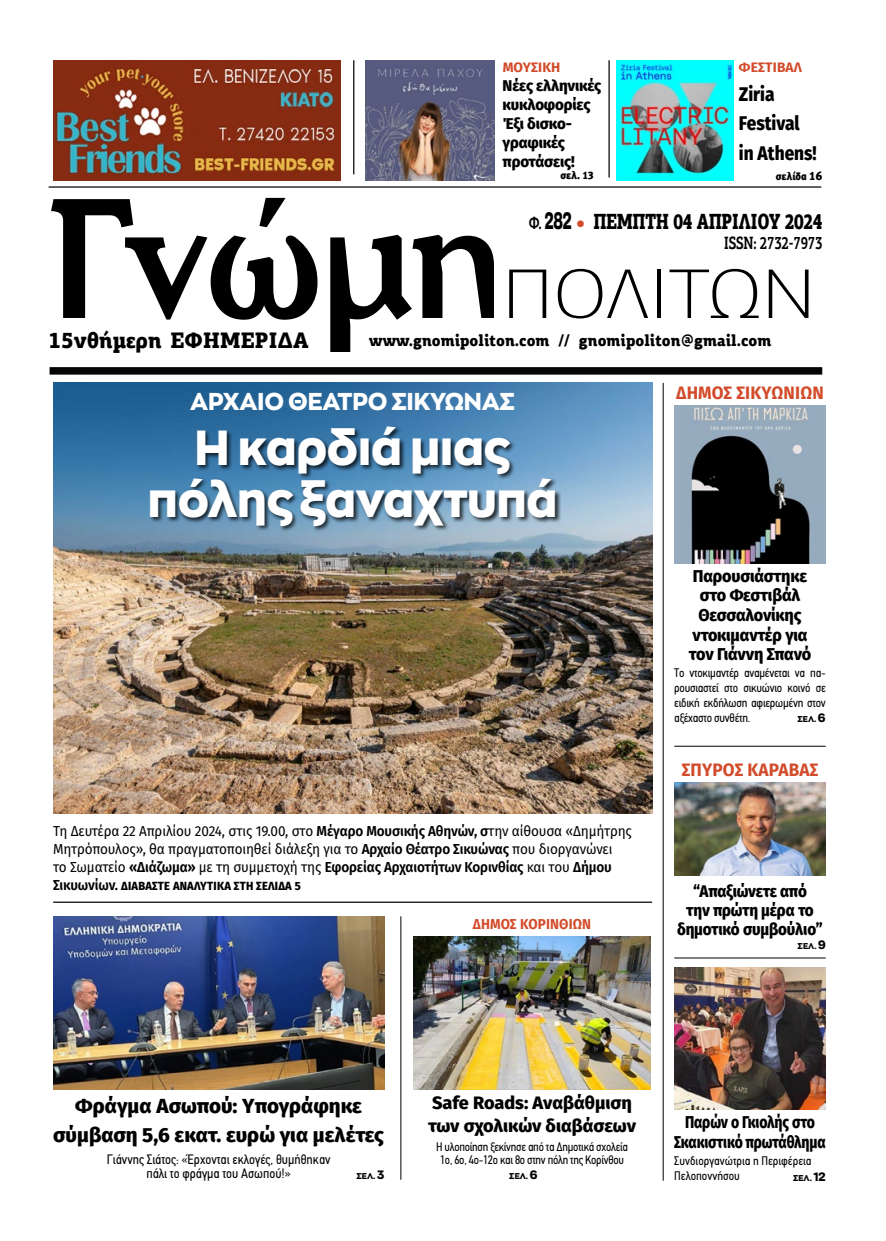
<style>
.page{position:relative;width:886px;height:1241px;background:#fff}
.page>*{position:absolute;margin:0;border:0;box-sizing:border-box;transform-origin:0 0}
.t1{font:174.25px "CF Derrida";letter-spacing:-.02em;color:#000}
.t2{font:100 70.88px "PF Agora Sans Pro";color:#000;scale:1.16 1}
.t3{font:48.38px/51.5px "Zona Pro Extra Bold Demo";letter-spacing:-.01em;color:#fff;text-align:center}
.t4{font:24px "Zona Pro Extra Bold Demo";letter-spacing:-.01em;color:#fff}
.t5{font:900 22.5px "PF Agora Slab Pro";letter-spacing:.01em;color:#000;scale:.87 1}
.t6{font:900 22px "PF Agora Slab Pro";letter-spacing:-.02em;color:#000;scale:.7 1}
.t7{font:800 20.38px/28.9px "Fira Sans";color:#000;text-align:center}
.t8{font:800 19.75px/29.1px "Fira Sans";color:#000;scale:.88 1}
.t9{font:800 18px/23px "Fira Sans";color:#000}
.t10{font:700 18px "Fira Sans";letter-spacing:.01em;color:#d24b2a;scale:.96 1}
.t11{font:700 17.88px "PF Agora Slab Pro";letter-spacing:-.02em;color:#000;scale:.7 1}
.t12{font:800 17.12px/19.5px "Fira Sans";letter-spacing:-.01em;color:#000;text-align:center;scale:.95 1}
.t13{font:800 17.12px "Fira Sans";letter-spacing:-.01em;color:#000;scale:.82 1}
.t14{font:800 16.75px/19.1px "Fira Sans";letter-spacing:-.01em;color:#000;text-align:center;scale:.91 1}
.t15{font:900 16.25px "PF Agora Slab Pro";color:#000;scale:.87 1}
.t16{font:800 15.5px/18.9px "Fira Sans";letter-spacing:-.01em;color:#000}
.t17{font:14.38px/18px "Fira Sans";letter-spacing:-.01em;color:#000;scale:.94 1}
.t18{font:700 14.38px "Fira Sans";letter-spacing:.01em;color:#d24b2a;scale:.94 1}
.t19{font:13.75px "PF Din Text Condensed";color:#000}
.t20{font:700 13.62px "Fira Sans";letter-spacing:.01em;color:#d24b2a}
.t21{font:12.5px/15px "PF Din Text Condensed";letter-spacing:-.02em;color:#000;text-align:justify}
.t22{font:12.5px/15px "PF Din Text Condensed";color:#000}
.t23{font:800 11.75px "Fira Sans";letter-spacing:.02em;color:#000;scale:.94 1}
.t24{font:10.75px "Meta Black Greek LF Roman 0";color:#000}
.t25{font:8.38px "Zona Pro Extra Bold Demo";color:#000}
.s1{font-size:12px}
.s2{font-weight:700;font-size:17.88px}
.s3{font-family:"Zona Pro Extra Bold Demo";font-weight:400;font-size:23.5px}
.s4{font-size:20.25px;color:#d24b2a}
.s5{font-weight:600}
.s6{font-weight:600;font-size:14.38px}
</style>
<div class="page">
<img style="left:53px;top:383px;width:599px;height:430px">
<img style="left:414px;top:936px;width:236px;height:152px">
<hr style="left:49px;top:186px;width:772px;height:2px;background:#050505">
<hr style="left:353px;top:60px;width:1px;height:114px;background:#050505">
<div style="left:50px;top:367px;width:772px;height:7px;background:#050505"></div>
<hr style="left:53px;top:901px;width:599px;height:1px;background:#050505">
<img style="left:53px;top:60px;width:287px;height:121px">
<img style="left:53px;top:916px;width:331px;height:172px">
<hr style="left:663px;top:383px;width:1px;height:797px;background:#000">
<hr style="left:608px;top:60px;width:2px;height:117px;background:#050505">
<div style="left:150px;top:425px;width:411px;height:106px;background:#000;opacity:.75"></div>
<hr style="left:400px;top:916px;width:1px;height:263px;background:#000">
<img style="left:674px;top:405px;width:152px;height:158px">
<img style="left:674px;top:782px;width:152px;height:93px">
<img style="left:674px;top:967px;width:152px;height:142px">
<hr style="left:674px;top:957px;width:152px;height:1px;background:#000">
<hr style="left:674px;top:745px;width:152px;height:1px;background:#000">
<img style="left:366px;top:60px;width:129px;height:121px">
<img style="left:617px;top:60px;width:116px;height:121px">
<p class="t20" style="left:503px;top:56px;width:59px">ΜΟΥΣΙΚΗ</p>
<p class="t16" style="left:503px;top:75px;width:100px">Νέες ελληνικές κυκλοφορίες<br>Έξι δισκο&shy;γραφικές προτάσεις!</p>
<p class="t20" style="left:739px;top:56px;width:65px">ΦΕΣΤΙΒΑΛ</p>
<h3 class="t8" style="left:739px;top:78px;width:90px">Ziria<br>Festival in Athens!</h3>
<p class="t24" style="left:560px;top:169px;width:35px">σελ. 13</p>
<p class="t24" style="left:776px;top:170px;width:48px">σελίδα <span class="s1">16</span></p>
<h1 class="t1" style="left:44px;top:167px;width:462px">Γνώμη</h1>
<h3 class="t6" style="left:529px;top:207px;width:421px"><span class="s2">Φ.</span> <span class="s3">282</span> <span class="s4">•</span> ΠΕΜΠΤΗ 04 ΑΠΡΙΛΙΟΥ 2024</h3>
<p class="t11" style="left:724px;top:232px;width:143px">ISSN: 2732-7973</p>
<h2 class="t2" style="left:503px;top:253px;width:271px">ΠΟΛΙΤΏΝ</h2>
<h3 class="t5" style="left:49px;top:326px;width:300px">15νθήμερη ΕΦΗΜΕΡΙΔΑ</h3>
<p class="t15" style="left:369px;top:330px;width:464px">www.gnomipoliton.com // gnomipoliton@gmail.com</p>
<h3 class="t4" style="left:190px;top:387px;width:326px">ΑΡΧΑΊΟ ΘΈΑΤΡΟ ΣΙΚΥΏΝΑΣ</h3>
<h3 class="t3" style="left:148px;top:421px;width:411px">Η καρδιά μιας πόλης ξαναχτυπά</h3>
<p class="t17" style="left:53px;top:821px;width:617px">Τη Δευτέρα 22 Απριλίου 2024, στις 19.00, στο <span class="s5">Μέγαρο Μουσικής Αθηνών, σ</span>την αίθουσα «Δηµήτρης<br>Μητρόπουλος», θα πραγµατοποιηθεί διάλεξη για το <span class="s5">Αρχαίο Θέατρο Σικυώνας</span> που διοργανώνει<br>το Σωµατείο <span class="s5">«Διάζωµα»</span> µε τη συμμετοχή της <span class="s5">Εφορείας Αρχαιοτήτων Κορινθίας</span> και του <span class="s5">Δήμου</span></p>
<p class="t23" style="left:53px;top:875px;width:265px"><span class="s6">Σικυωνίων.</span> ΔΙΑΒΑΣΤΕ ΑΝΑΛΥΤΙΚΑ ΣΤΗ ΣΕΛΙΔΑ 5</p>
<p class="t18" style="left:473px;top:911px;width:127px">ΔΗΜΟΣ ΚΟΡΙΝΘΙΩΝ</p>
<p class="t10" style="left:676px;top:377px;width:155px">ΔΉΜΟΣ ΣΙΚΥΩΝΊΩΝ</p>
<p class="t12" style="left:689px;top:564px;width:130px">Παρουσιάστηκε στο Φεστιβάλ<br>Θεσσαλονίκης ντοκιμαντέρ για τον Γιάννη Σπανό</p>
<p class="t21" style="left:674px;top:665px;width:153px">Το ντοκιµαντέρ αναµένεται να πα&shy;ρουσιαστεί στο σικυώνιο κοινό σε ειδική εκδήλωση αφιερωµένη στον αξέχαστο συνθέτη.</p>
<p class="t25" style="left:797px;top:713px;width:30px">ΣΕΛ. <span class="s1">6</span></p>
<p class="t10" style="left:682px;top:754px;width:144px">ΣΠΎΡΟΣ ΚΑΡΑΒΆΣ</p>
<p class="t14" style="left:677px;top:880px;width:162px">“Απαξιώνετε από<br>την πρώτη μέρα το δημοτικό συμβούλιο”</p>
<p class="t25" style="left:798px;top:941px;width:30px">ΣΕΛ. <span class="s1">9</span></p>
<p class="t9" style="left:428px;top:1089px;width:209px">Safe Roads: Αναβάθμιση των σχολικών διαβάσεων</p>
<h3 class="t7" style="left:53px;top:1089px;width:332px">Φράγμα Ασωπού: Υπογράφηκε σύμβαση 5,6 εκατ. ευρώ για μελέτες</h3>
<p class="t13" style="left:685px;top:1107px;width:160px">Παρών ο Γκιολής στο</p>
<p class="t21" style="left:436px;top:1139px;width:193px">Η υλοποίηση ξεκίνησε από τα Δημοτικά σχολεία</p>
<p class="t13" style="left:674px;top:1126px;width:186px">Σκακιστικό πρωτάθλημα</p>
<p class="t19" style="left:107px;top:1150px;width:225px">Γιάννης Σιάτος: «Έρχονται εκλογές, θυµήθηκαν</p>
<p class="t21" style="left:440px;top:1151px;width:185px">1ο, 6ο, 4ο-12ο και 8ο στην πόλη της Κορίνθου</p>
<p class="t19" style="left:146px;top:1164px;width:146px">πάλι το φράγµα του Ασωπού!»</p>
<p class="t22" style="left:674px;top:1153px;width:139px">Συνδιοργανώτρια η Περιφέρεια<br>Πελοποννήσου</p>
<p class="t25" style="left:356px;top:1170px;width:29px">ΣΕΛ. <span class="s1">3</span></p>
<p class="t25" style="left:509px;top:1170px;width:30px">ΣΕΛ. <span class="s1">6</span></p>
<p class="t25" style="left:793px;top:1172px;width:34px">ΣΕΛ. <span class="s1">12</span></p>
</div>
